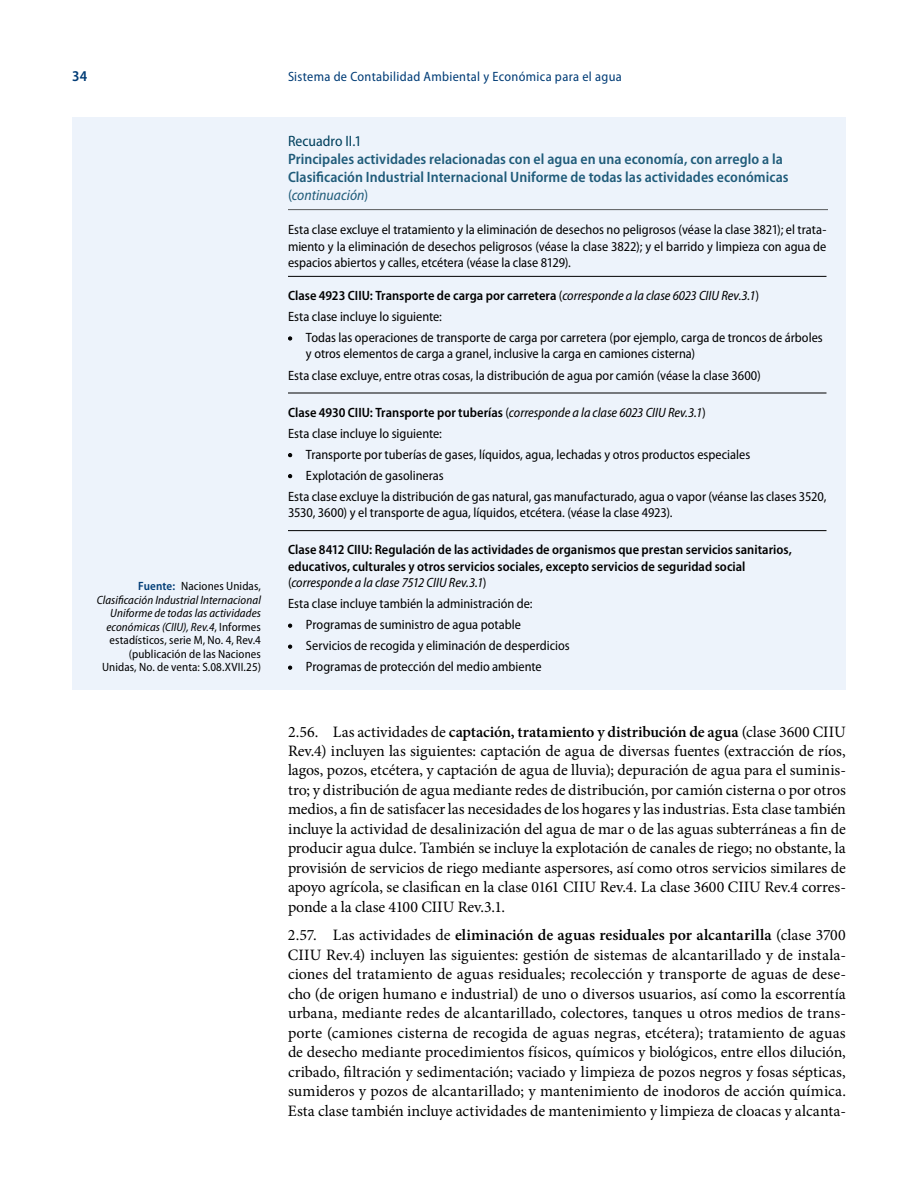
<style>
.page{position:relative;width:918px;height:1188px;background:#fff}
.page>*{position:absolute;margin:0;border:0;box-sizing:border-box;transform-origin:0 0}
.t1{font:15.9px/19.5px "Minion Pro";letter-spacing:-.005em;color:#000;text-align:justify}
.t2{font:600 semi-condensed 15px/18px "Myriad Pro";color:#205c7a}
.t3{font:semi-condensed 15px "Myriad Pro";color:#00405d}
.t4{font:600 semi-condensed 15px "Myriad Pro";color:#003c76}
.t5{font:semi-condensed 13.5px/16.5px "Myriad Pro";color:#000}
.t6{font:600 semi-condensed 13.5px/21px "Myriad Pro";color:#000}
.t7{font:semi-condensed 13.5px "Myriad Pro";letter-spacing:.025em;color:#003c76}
.t8{font:semi-condensed 12px/13.5px "Myriad Pro";letter-spacing:.01em;color:#000;text-align:right}
.s1{font-weight:600;color:#003c76}
.s2{font-style:italic}
.s3{font-weight:400}
.s4{font-weight:400;font-style:italic}
.s5{font-weight:600;font-stretch:normal}
.s6{font-weight:600}
</style>
<div class="page">
<div style="left:72px;top:117px;width:774px;height:572px;background:#edf3fb"></div>
<hr style="left:288px;top:209px;width:540px;height:1px;background:#58595b">
<hr style="left:288px;top:276px;width:538px;height:1px;background:#000">
<hr style="left:288px;top:393px;width:538px;height:1px;background:#000">
<hr style="left:288px;top:530px;width:538px;height:1px;background:#000">
<svg style="left:288px;top:453px;width:4px;height:4px"></svg>
<svg style="left:288px;top:474px;width:4px;height:4px"></svg>
<p class="t4" style="left:72px;top:68px;width:17px">34</p>
<p class="t7" style="left:288px;top:69px;width:335px">Sistema de Contabilidad Ambiental y Económica para el agua</p>
<p class="t8" style="left:97px;top:580px;width:166px"><span class="s1">Fuente:</span> Naciones Unidas, <span class="s2">Clasificación Industrial Internacional Uniforme de todas las actividades económicas (CIIU), Rev.4</span>, Informes estadísticos, serie M, No. 4, Rev.4 (publicación de las Naciones Unidas, No. de venta: S.08.XVII.25)</p>
<p class="t3" style="left:288px;top:133px;width:75px">Recuadro II.1</p>
<p class="t2" style="left:288px;top:150px;width:502px">Principales actividades relacionadas con el agua en una economía, con arreglo a la<br>Clasificación Industrial Internacional Uniforme de todas las actividades económicas <span class="s3">(</span><span class="s4">continuación</span><span class="s3">)</span></p>
<p class="t5" style="left:288px;top:222px;width:540px;text-align:justify">Esta clase excluye el tratamiento y la eliminación de desechos no peligrosos (véase la clase 3821); el trata&shy;miento y la eliminación de desechos peligrosos (véase la clase 3822); y el barrido y limpieza con agua de espacios abiertos y calles, etcétera (véase la clase 8129).</p>
<p class="t6" style="left:288px;top:285px;width:473px">Clase 4923 CIIU: Transporte de carga por carretera <span class="s3">(</span><span class="s4">corresponde a la clase 6023 CIIU Rev.3.1</span><span class="s3">)<br>Esta clase incluye lo siguiente:</span></p>
<p class="t5" style="left:306px;top:330px;width:518px;text-indent:-18px"><span class="s5">•</span> Todas las operaciones de transporte de carga por carretera (por ejemplo, carga de troncos de árboles y otros elementos de carga a granel, inclusive la carga en camiones cisterna)</p>
<p class="t5" style="left:288px;top:367px;width:474px">Esta clase excluye, entre otras cosas, la distribución de agua por camión (véase la clase 3600)</p>
<p class="t6" style="left:288px;top:402px;width:419px">Clase 4930 CIIU: Transporte por tuberías <span class="s3">(</span><span class="s4">corresponde a la clase 6023 CIIU Rev.3.1</span><span class="s3">)<br>Esta clase incluye lo siguiente:</span></p>
<p class="t5" style="left:288px;top:446px;width:464px"><span class="s5">•</span> Transporte por tuberías de gases, líquidos, agua, lechadas y otros productos especiales</p>
<p class="t5" style="left:288px;top:465px;width:540px;line-height:21px"><span class="s5">•</span> Explotación de gasolineras<br>Esta clase excluye la distribución de gas natural, gas manufacturado, agua o vapor (véanse las clases 3520,</p>
<p class="t5" style="left:288px;top:505px;width:386px">3530, 3600) y el transporte de agua, líquidos, etcétera. (véase la clase 4923).</p>
<p class="t6" style="left:288px;top:542px;width:505px;line-height:16.5px">Clase 8412 CIIU: Regulación de las actividades de organismos que prestan servicios sanitarios, educativos, culturales y otros servicios sociales, excepto servicios de seguridad social <span class="s3">(</span><span class="s4">corresponde a la clase 7512 CIIU Rev.3.1</span><span class="s3">)</span></p>
<p class="t5" style="left:288px;top:596px;width:246px">Esta clase incluye también la administración de:</p>
<p class="t5" style="left:288px;top:617px;width:235px"><span class="s5">•</span> Programas de suministro de agua potable</p>
<p class="t5" style="left:288px;top:638px;width:283px"><span class="s5">•</span> Servicios de recogida y eliminación de desperdicios</p>
<p class="t5" style="left:288px;top:659px;width:255px"><span class="s5">•</span> Programas de protección del medio ambiente</p>
<p class="t1" style="left:288px;top:722px;width:559px">2.56. Las actividades de <span class="s6">captación, tratamiento y distribución de agua</span> (clase 3600 CIIU Rev.4) incluyen las siguientes: captación de agua de diversas fuentes (extracción de ríos, lagos, pozos, etcétera, y captación de agua de lluvia); depuración de agua para el suminis&shy;tro; y distribución de agua mediante redes de distribución, por camión cisterna o por otros medios, a fin de satisfacer las necesidades de los hogares y las industrias. Esta clase también incluye la actividad de desalinización del agua de mar o de las aguas subterráneas a fin de producir agua dulce. También se incluye la explotación de canales de riego; no obstante, la provisión de servicios de riego mediante aspersores, así como otros servicios similares de apoyo agrícola, se clasifican en la clase 0161 CIIU Rev.4. La clase 3600 CIIU Rev.4 corres&shy;ponde a la clase 4100 CIIU Rev.3.1.</p>
<p class="t1" style="left:288px;top:926px;width:560px">2.57. Las actividades de <span class="s6">eliminación de aguas residuales por alcantarilla</span> (clase 3700<br>CIIU Rev.4) incluyen las siguientes: gestión de sistemas de alcantarillado y de instala&shy;ciones del tratamiento de aguas residuales; recolección y transporte de aguas de dese&shy;cho (de origen humano e industrial) de uno o diversos usuarios, así como la escorrentía urbana, mediante redes de alcantarillado, colectores, tanques u otros medios de trans&shy;porte (camiones cisterna de recogida de aguas negras, etcétera); tratamiento de aguas de desecho mediante procedimientos físicos, químicos y biológicos, entre ellos dilución, cribado, filtración y sedimentación; vaciado y limpieza de pozos negros y fosas sépticas, sumideros y pozos de alcantarillado; y mantenimiento de inodoros de acción química.<br>Esta clase también incluye actividades de mantenimiento y limpieza de cloacas y alcanta-</p>
</div>
